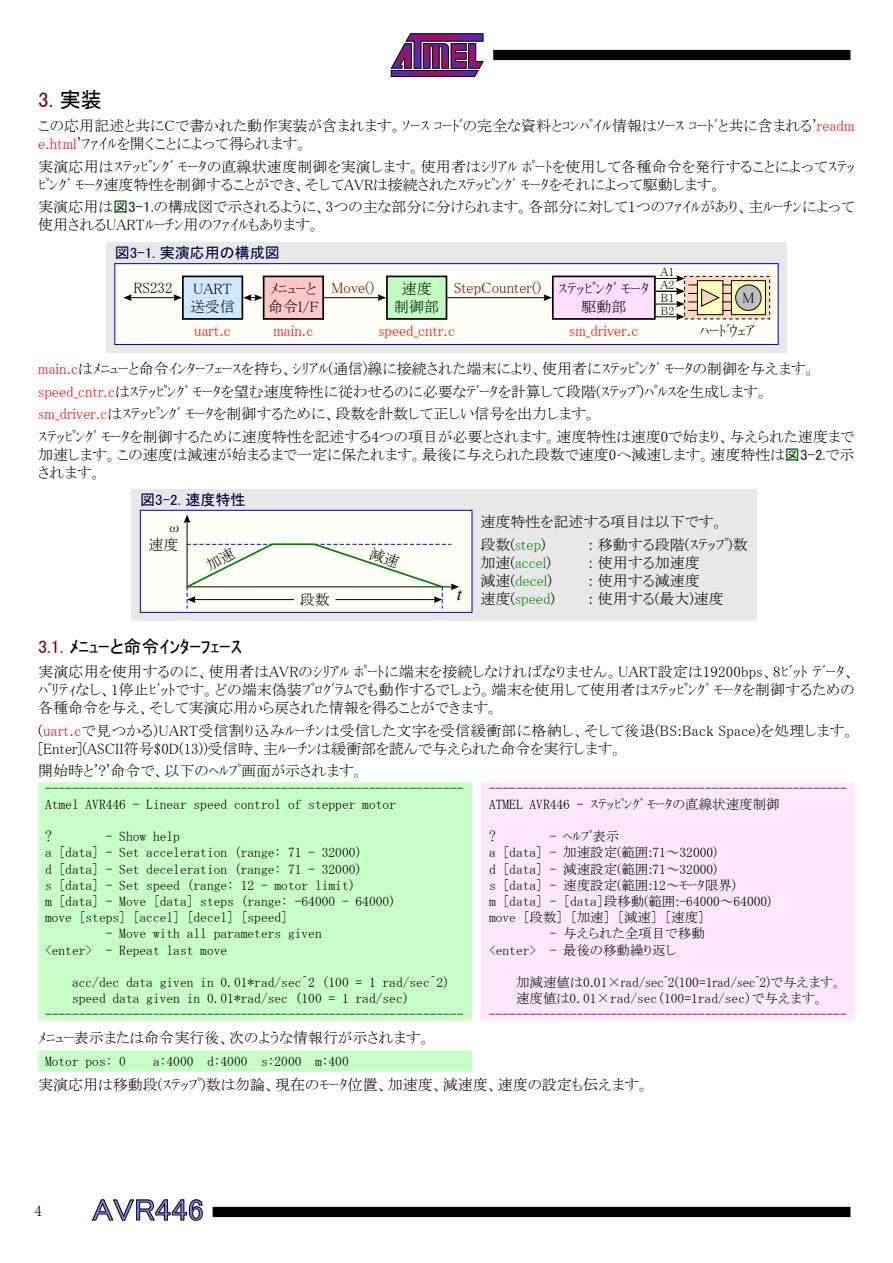
<style>
.page{position:relative;width:893px;height:1263px;background:#fff}
.page>*{position:absolute;margin:0;border:0;box-sizing:border-box;transform-origin:0 0}
.t1{font:30px "MS P Gothic";color:#8080ff;scale:1.1 1}
.t2{font:21px "MS P Gothic";color:#800000}
.t3{font:18px "MS P Gothic";color:#000}
.t4{font:italic 18px "Times New Roman";color:#000}
.t5{font:15px/18px "MS P Mincho";color:#000}
.t6{font:15px/18px "MS P Mincho";letter-spacing:.02em;color:#000}
.t7{font:15px "MS P Mincho";color:#f00}
.t8{font:15px "MS P Mincho";color:#008000}
.t9{font:15px "MS P Gothic";color:#000040}
.t10{font:15px "MS P Mincho";color:#800000}
.t11{font:13.5px "MS Mincho";color:#000}
.t12{font:13.5px "MS P Mincho";color:#000}
.t13{font:12px/12.8px "MS P Mincho";color:#000;text-align:justify}
.s1{color:#000}
.s2{color:#f00}
.s3{font-family:"MS P Gothic";color:#004000}
.s4{color:#008000}
.s5{color:#800000}
.s6{font-family:"MS Mincho"}
.s7{font-family:"MS P Mincho"}
</style>
<div class="page">
<svg style="left:390px;top:33px;width:94px;height:44px"></svg>
<div style="left:493px;top:50px;width:357px;height:10px;background:#000"></div>
<div style="left:213px;top:1207px;width:637px;height:10px;background:#000"></div>
<svg style="left:92px;top:1199px;width:111px;height:22px"></svg>
<div style="left:106px;top:242px;width:681px;height:111px;background:#e8e8e8"></div>
<div style="left:115px;top:264px;width:663px;height:80px;background:#fffff7"></div>
<div style="left:114px;top:263px;width:665px;height:82px;border:1px solid #0000c0"></div>
<div style="left:183px;top:276px;width:59px;height:43px;background:#d0e8ff"></div>
<div style="left:182px;top:276px;width:61px;height:44px;border:2px solid #000"></div>
<div style="left:264px;top:276px;width:59px;height:43px;background:#ffc8c8"></div>
<div style="left:263px;top:276px;width:61px;height:44px;border:2px solid #000"></div>
<div style="left:387px;top:276px;width:59px;height:43px;background:#c0ffc0"></div>
<div style="left:386px;top:276px;width:61px;height:44px;border:2px solid #000"></div>
<div style="left:553px;top:276px;width:102px;height:43px;background:#ffdeff"></div>
<div style="left:552px;top:276px;width:104px;height:44px;border:2px solid #000"></div>
<div style="left:685px;top:276px;width:85px;height:43px;background:#ffd8c0"></div>
<div style="left:731px;top:281px;width:34px;height:34px;background:#ffffc0"></div>
<div style="left:731px;top:280px;width:35px;height:35px;border:1px solid #000"></div>
<div style="left:736px;top:285px;width:25px;height:25px;background:#c0c0c0;border-radius:50%"></div>
<div style="left:735px;top:284px;width:27px;height:27px;border:1px solid #000;border-radius:50%"></div>
<svg style="left:655px;top:275px;width:76px;height:45px"></svg>
<hr style="left:446px;top:297px;width:103px;height:1px;background:#000">
<svg style="left:543px;top:294px;width:9px;height:7px"></svg>
<hr style="left:323px;top:297px;width:60px;height:1px;background:#000">
<svg style="left:378px;top:294px;width:8px;height:7px"></svg>
<svg style="left:243px;top:294px;width:20px;height:7px"></svg>
<hr style="left:128px;top:297px;width:51px;height:1px;background:#000">
<svg style="left:173px;top:294px;width:9px;height:7px"></svg>
<svg style="left:123px;top:294px;width:9px;height:7px"></svg>
<div style="left:132px;top:489px;width:625px;height:132px;background:#e8e8e8"></div>
<div style="left:140px;top:510px;width:332px;height:102px;background:#fffff7"></div>
<div style="left:140px;top:510px;width:332px;height:103px;border:1px solid #0000c0"></div>
<hr style="left:187px;top:519px;width:1px;height:68px;background:#000">
<svg style="left:184px;top:514px;width:6px;height:9px"></svg>
<div style="left:38px;top:782px;width:434px;height:238px;background:#c8ffc8"></div>
<div style="left:480px;top:782px;width:375px;height:238px;background:#ffe8ff"></div>
<div style="left:38px;top:1050px;width:434px;height:21px;background:#c8ffc8"></div>
<svg style="left:186px;top:543px;width:273px;height:65px"></svg>
<h2 class="t2" style="left:38px;top:89px;width:65px">3. <span class="s1">実装</span></h2>
<p class="t5" style="left:38px;top:117px;width:818px">この応用記述と共にCで書かれた動作実装が含まれます。ｿｰｽ ｺｰﾄﾞの完全な資料とｺﾝﾊﾟｲﾙ情報はｿｰｽ ｺｰﾄﾞと共に含まれる'<span class="s2">readm e.html</span>'ﾌｧｲﾙを開くことによって得られます。</p>
<p class="t5" style="left:38px;top:157px;width:818px">実演応用はｽﾃｯﾋﾟﾝｸﾞ ﾓｰﾀの直線状速度制御を実演します。使用者はｼﾘｱﾙ ﾎﾟｰﾄを使用して各種命令を発行することによってｽﾃｯﾋﾟﾝｸﾞ ﾓｰﾀ速度特性を制御することができ、そしてAVRは接続されたｽﾃｯﾋﾟﾝｸﾞ ﾓｰﾀをそれによって駆動します。</p>
<p class="t5" style="left:38px;top:198px;width:818px">実演応用は<span class="s3">図3-1.</span>の構成図で示されるように、3つの主な部分に分けられます。各部分に対して1つのﾌｧｲﾙがあり、主ﾙｰﾁﾝによって使用されるUARTﾙｰﾁﾝ用のﾌｧｲﾙもあります。</p>
<p class="t9" style="left:115px;top:246px;width:167px">図3-1. 実演応用の構成図</p>
<p class="t5" style="left:190px;top:280px;width:46px">UART送受信</p>
<p class="t5" style="left:268px;top:280px;width:52px">ﾒﾆｭｰと命令I/F</p>
<p class="t5" style="left:394px;top:280px;width:46px;text-align:center">速度制御部</p>
<p class="t5" style="left:558px;top:280px;width:93px;text-align:center">ｽﾃｯﾋﾟﾝｸﾞ ﾓｰﾀ駆動部</p>
<p class="t7" style="left:194px;top:323px;width:38px">uart.c</p>
<p class="t7" style="left:273px;top:323px;width:42px">main.c</p>
<p class="t7" style="left:378px;top:323px;width:78px">speed_cntr.c</p>
<p class="t7" style="left:569px;top:323px;width:71px">sm_driver.c</p>
<p class="t13" style="left:661px;top:266px;width:15px">A1<br>A2<br>B1<br>B2</p>
<p class="t5" style="left:134px;top:279px;width:41px">RS232</p>
<p class="t10" style="left:331px;top:280px;width:44px">Move()</p>
<p class="t10" style="left:454px;top:280px;width:89px">StepCounter()</p>
<p class="t5" style="left:699px;top:281px;width:57px;line-height:32.8px;text-align:right">M<br>ﾊｰﾄﾞｳｪｱ</p>
<p class="t5" style="left:38px;top:358px;width:817px;line-height:22.5px"><span class="s2">main.c</span>はﾒﾆｭｰと命令ｲﾝﾀｰﾌｪｰｽを持ち、ｼﾘｱﾙ(通信)線に接続された端末により、使用者にｽﾃｯﾋﾟﾝｸﾞ ﾓｰﾀの制御を与えます。<span class="s2">speed_cntr.c</span>はｽﾃｯﾋﾟﾝｸﾞ ﾓｰﾀを望む速度特性に従わせるのに必要なﾃﾞｰﾀを計算して段階(ｽﾃｯﾌﾟ)ﾊﾟﾙｽを生成します。<br><span class="s2">sm_driver.c</span>はｽﾃｯﾋﾟﾝｸﾞ ﾓｰﾀを制御するために、段数を計数して正しい信号を出力します。<br>ｽﾃｯﾋﾟﾝｸﾞ ﾓｰﾀを制御するために速度特性を記述する4つの項目が必要とされます。速度特性は速度0で始まり、与えられた速度まで</p>
<p class="t5" style="left:38px;top:445px;width:818px">加速します。この速度は減速が始まるまで一定に保たれます。最後に与えられた段数で速度0へ減速します。速度特性は<span class="s3">図3-2.</span>で示されます。</p>
<p class="t9" style="left:140px;top:492px;width:107px">図3-2. 速度特性</p>
<p class="t5" style="left:167px;top:517px;width:16px">ω</p>
<p class="t5" style="left:480px;top:511px;width:245px;line-height:22.5px">速度特性を記述する項目は以下です。段数(<span class="s4">step</span>)</p>
<p class="t5" style="left:149px;top:535px;width:31px">速度</p>
<p class="t5" style="left:588px;top:535px;width:161px">: 移動する段階(ｽﾃｯﾌﾟ)数</p>
<p class="t5" style="left:300px;top:591px;width:31px">段数</p>
<p class="t4" style="left:457px;top:581px;width:7px">t</p>
<p class="t8" style="left:480px;top:555px;width:72px"><span class="s1">加速(</span>accel<span class="s1">)</span></p>
<p class="t5" style="left:588px;top:553px;width:113px">: 使用する加速度</p>
<p class="t8" style="left:480px;top:573px;width:73px"><span class="s1">減速(</span>decel<span class="s1">)</span></p>
<p class="t5" style="left:588px;top:571px;width:113px">: 使用する減速度</p>
<p class="t8" style="left:480px;top:591px;width:76px"><span class="s1">速度(</span>speed<span class="s1">)</span></p>
<p class="t5" style="left:588px;top:589px;width:137px">: 使用する(最大)速度</p>
<p class="t3" style="left:38px;top:638px;width:205px"><span class="s5">3.1.</span> ﾒﾆｭｰと命令ｲﾝﾀｰﾌｪｰｽ</p>
<p class="t5" style="left:38px;top:663px;width:818px;text-align:justify">実演応用を使用するのに、使用者はAVRのｼﾘｱﾙ ﾎﾟｰﾄに端末を接続しなければなりません。UART設定は19200bps、8ﾋﾞｯﾄ ﾃﾞｰﾀ、ﾊﾟﾘﾃｨなし、1停止ﾋﾞｯﾄです。どの端末偽装ﾌﾟﾛｸﾞﾗﾑでも動作するでしょう。端末を使用して使用者はｽﾃｯﾋﾟﾝｸﾞ ﾓｰﾀを制御するための各種命令を与え、そして実演応用から戻された情報を得ることができます。</p>
<p class="t6" style="left:38px;top:721px;width:818px">(<span class="s2">uart.c</span>で見つかる)UART受信割り込みﾙｰﾁﾝは受信した文字を受信緩衝部に格納し、そして後退(BS:Back Space)を処理します。[Enter](ASCII符号$0D(13))受信時、主ﾙｰﾁﾝは緩衝部を読んで与えられた命令を実行します。</p>
<p class="t5" style="left:38px;top:762px;width:327px">開始時と'?'命令で、以下のﾍﾙﾌﾟ画面が示されます。</p>
<p class="t11" style="left:45px;top:781px;width:420px">--------------------------------------------------------------</p>
<p class="t11" style="left:489px;top:781px;width:359px">-----------------------------------------------------</p>
<p class="t11" style="left:45px;top:797px;width:352px">Atmel AVR446 - Linear speed control of stepper motor</p>
<p class="t12" style="left:489px;top:797px;width:292px"><span class="s6">ATMEL AVR446 -</span> ｽﾃｯﾋﾟﾝｸﾞ ﾓｰﾀの直線状速度制御</p>
<p class="t11" style="left:45px;top:829px;width:8px">?</p>
<p class="t11" style="left:106px;top:829px;width:76px">- Show help</p>
<p class="t11" style="left:489px;top:829px;width:8px">?</p>
<p class="t12" style="left:550px;top:829px;width:71px"><span class="s6">-</span> ﾍﾙﾌﾟ表示</p>
<p class="t11" style="left:45px;top:846px;width:319px">a [data] - Set acceleration (range: 71 - 32000)</p>
<p class="t12" style="left:489px;top:846px;width:230px"><span class="s6">a [data] -</span> 加速設定(範囲:71～32000)</p>
<p class="t11" style="left:45px;top:862px;width:319px">d [data] - Set deceleration (range: 71 - 32000)</p>
<p class="t12" style="left:489px;top:862px;width:230px"><span class="s6">d [data] -</span> 減速設定(範囲:71～32000)</p>
<p class="t11" style="left:45px;top:878px;width:312px">s [data] - Set speed (range: 12 - motor limit)</p>
<p class="t12" style="left:489px;top:878px;width:249px"><span class="s6">s [data] -</span> 速度設定(範囲:12～ﾓｰﾀ限界)</p>
<p class="t11" style="left:45px;top:894px;width:352px">m [data] - Move [data] steps (range: -64000 - 64000)</p>
<p class="t12" style="left:489px;top:894px;width:284px"><span class="s6">m [data] - [data]</span>段移動(範囲:-64000～64000)</p>
<p class="t11" style="left:45px;top:910px;width:245px">move [steps] [accel] [decel] [speed]</p>
<p class="t11" style="left:489px;top:910px;width:217px">move [段数] [加速] [減速] [速度]</p>
<p class="t11" style="left:106px;top:927px;width:217px">- Move with all parameters given</p>
<p class="t12" style="left:550px;top:927px;width:157px"><span class="s6">-</span> 与えられた全項目で移動</p>
<p class="t11" style="left:45px;top:943px;width:184px">&lt;enter&gt; - Repeat last move</p>
<p class="t12" style="left:489px;top:943px;width:189px"><span class="s6">&lt;enter&gt; -</span> 最後の移動繰り返し</p>
<p class="t11" style="left:72px;top:975px;width:379px">acc/dec data given in 0.01*rad/sec^2 (100 = 1 rad/sec^2)</p>
<p class="t12" style="left:516px;top:975px;width:328px">加減速値は0.01×rad/sec^2(100=1rad/sec^2)で与えます。</p>
<p class="t11" style="left:72px;top:991px;width:339px">speed data given in 0.01*rad/sec (100 = 1 rad/sec)</p>
<p class="t11" style="left:516px;top:991px;width:309px"><span class="s7">速度値は</span>0.01<span class="s7">×</span>rad/sec(100=1rad/sec)<span class="s7">で与えます。</span></p>
<p class="t11" style="left:45px;top:1008px;width:420px">--------------------------------------------------------------</p>
<p class="t11" style="left:489px;top:1008px;width:359px">-----------------------------------------------------</p>
<p class="t5" style="left:38px;top:1029px;width:394px">ﾒﾆｭｰ表示または命令実行後、次のような情報行が示されます。</p>
<p class="t11" style="left:45px;top:1054px;width:83px">Motor pos: 0</p>
<p class="t11" style="left:153px;top:1054px;width:197px">a:4000 d:4000 s:2000 m:400</p>
<p class="t5" style="left:38px;top:1075px;width:612px">実演応用は移動段(ｽﾃｯﾌﾟ)数は勿論、現在のﾓｰﾀ位置、加速度、減速度、速度の設定も伝えます。</p>
<p class="t5" style="left:35px;top:1202px;width:9px">4</p>
<h1 class="t1" style="left:92px;top:1195px;width:103px">AVR446</h1>
</div>
